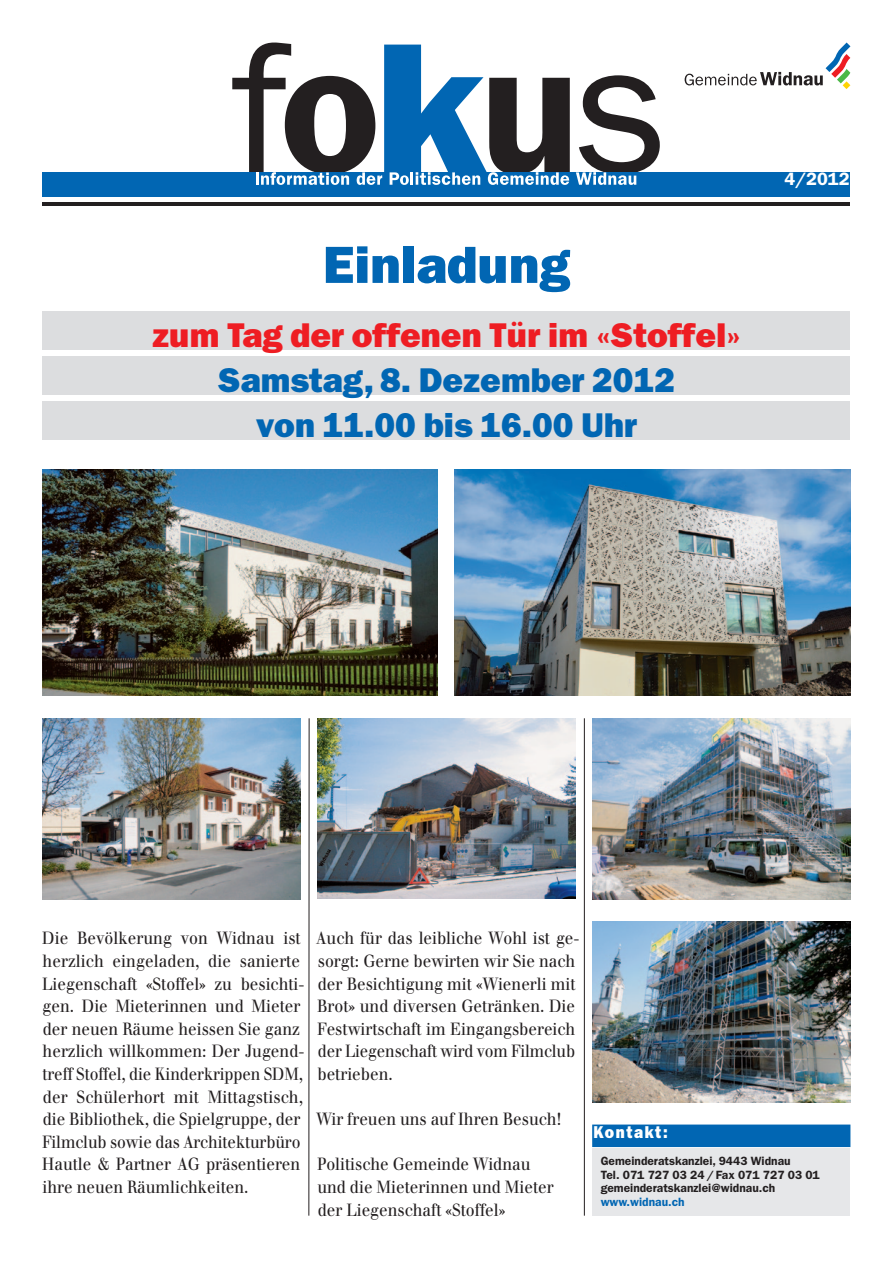
<style>
.page{position:relative;width:893px;height:1263px;background:#fff}
.page>*{position:absolute;margin:0;border:0;box-sizing:border-box;transform-origin:0 0}
.t1{font:800 52.5px "Franklin Gothic";color:#0166b3}
.t2{font:800 34.5px/45.3px "Franklin Gothic";color:#0166b3;text-align:center}
.t3{font:800 34.5px "Franklin Gothic";color:#ee1d23}
.t4{font:600 18px "Franklin Gothic";color:#fff}
.t5{font:17.25px/22.6px "Walbaum";color:#231f20;scale:.9 1}
.t6{font:800 17.25px "Franklin Gothic";letter-spacing:.1em;color:#fff;scale:.9 1}
.t7{font:600 12px/13.5px "Franklin Gothic";color:#231f20}
.t8{font:600 12px "Franklin Gothic";color:#0166b3}
</style>
<div class="page">
<div style="left:43px;top:402px;width:807px;height:38px;background:#dcdddf"></div>
<div style="left:43px;top:357px;width:807px;height:38px;background:#dcdddf"></div>
<div style="left:43px;top:311px;width:807px;height:38px;background:#dcdddf"></div>
<svg style="left:685px;top:43px;width:165px;height:46px"></svg>
<div style="left:43px;top:172px;width:807px;height:25px;background:#0166b3"></div>
<hr style="left:43px;top:202px;width:807px;height:4px;background:#231f20">
<svg style="left:232px;top:42px;width:338px;height:143px"></svg>
<svg style="left:576px;top:75px;width:84px;height:110px"></svg>
<hr style="left:584px;top:718px;width:1px;height:498px;background:#231f20">
<hr style="left:308px;top:718px;width:1px;height:498px;background:#231f20">
<div style="left:592px;top:1124px;width:258px;height:23px;background:#0166b3"></div>
<div style="left:592px;top:1148px;width:258px;height:68px;background:#e6e7e9"></div>
<img style="left:455px;top:470px;width:395px;height:226px">
<img style="left:592px;top:922px;width:258px;height:180px">
<img style="left:592px;top:718px;width:258px;height:181px">
<img style="left:317px;top:718px;width:258px;height:181px">
<img style="left:43px;top:718px;width:257px;height:181px">
<img style="left:43px;top:470px;width:395px;height:226px">
<h1 class="t1" style="left:323px;top:234px;width:248px">Einladung</h1>
<h2 class="t3" style="left:152px;top:315px;width:590px">zum Tag der offenen Tür im «Stoffel»</h2>
<h2 class="t2" style="left:218px;top:358px;width:459px">Samstag, 8. Dezember 2012 von 11.00 bis 16.00 Uhr</h2>
<p class="t4" style="left:785px;top:168px;width:66px">4/2012</p>
<p class="t5" style="left:42px;top:927px;width:293px">Die Bevölkerung von Widnau ist herzlich eingeladen, die sanierte Liegenschaft «Stoffel» zu besichti&shy;gen. Die Mieterinnen und Mieter der neuen Räume heissen Sie ganz herzlich willkommen: Der Jugend&shy;treff Stoffel, die Kinderkrippen SDM, der Schülerhort mit Mittagstisch, die Bibliothek, die Spielgruppe, der Filmclub sowie das Architekturbüro Hautle &amp; Partner AG präsentieren ihre neuen Räumlichkeiten.</p>
<p class="t5" style="left:316px;top:927px;width:294px">Auch für das leibliche Wohl ist ge&shy;sorgt: Gerne bewirten wir Sie nach der Besichtigung mit «Wienerli mit<br>Brot» und diversen Getränken. Die<br>Festwirtschaft im Eingangsbereich der Liegenschaft wird vom Filmclub betrieben.</p>
<p class="t5" style="left:316px;top:1108px;width:274px">Wir freuen uns auf Ihren Besuch!</p>
<p class="t5" style="left:317px;top:1153px;width:264px">Politische Gemeinde Widnau und die Mieterinnen und Mieter der Liegenschaft «Stoffel»</p>
<p class="t6" style="left:593px;top:1122px;width:84px">Kontakt:</p>
<p class="t7" style="left:601px;top:1154px;width:221px">Gemeinderatskanzlei, 9443 Widnau<br>Tel. 071 727 03 24 / Fax 071 727 03 01 gemeinderatskanzlei@widnau.ch</p>
<p class="t8" style="left:601px;top:1194px;width:85px">www.widnau.ch</p>
</div>
